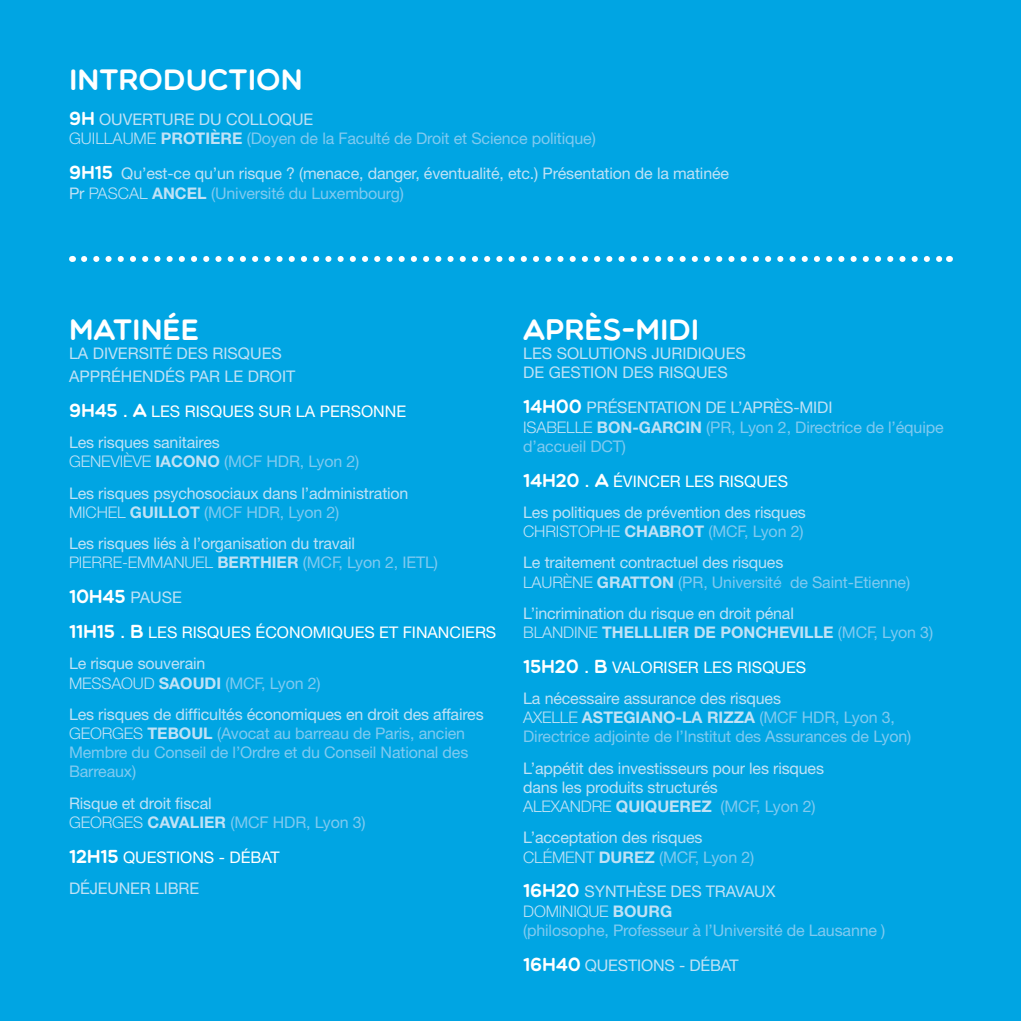
<style>
.page{position:relative;width:1021px;height:1021px;background:#fff}
.page>*{position:absolute;margin:0;border:0;box-sizing:border-box;transform-origin:0 0}
.t1{font:29.6px "Multicolore";color:#fff}
.t2{font:19px "Multicolore";letter-spacing:-.01em;color:#fff}
.t3{font:16px/19.2px "Helvetica Neue";letter-spacing:-.01em;color:#c0e2f6}
.t4{font:16px/19.2px "Helvetica Neue";letter-spacing:-.01em;color:#80caf0}
.t5{font:16px "Helvetica Neue";color:#fff}
.t6{font:700 16px "Helvetica Neue";color:#c0e2f6}
.t7{font:300 16px "Helvetica Neue";letter-spacing:-.01em;color:#c0e2f6}
.s1{font-family:"Multicolore";font-size:19px;color:#fff}
.s2{font-weight:300;color:#c0e2f6}
.s3{font-weight:700;color:#c0e2f6}
.s4{color:#c0e2f6}
.s5{font-family:"Multicolore";font-size:19px}
.s6{font-size:19px}
.s7{font-family:"Helvetica Neue";font-size:16px;color:#c0e2f6}
.s8{font-weight:300}
.s9{font-weight:400;color:#80caf0}
.s10{font-weight:700}
</style>
<div class="page">
<div style="left:0;top:0;width:1020px;height:1020px;background:#00a5e3"></div>
<svg style="left:84px;top:256px;width:858px;height:6px"></svg>
<p class="t1" style="left:69px;top:62px;width:235px">INTRODUCTION</p>
<p class="t3" style="left:69px;top:109px;width:246px"><span class="s1">9H</span> OUVERTURE DU COLLOQUE</p>
<p class="t4" style="left:69px;top:128px;width:528px"><span class="s2">GUILLAUME</span> <span class="s3">PROTIÈRE</span> (Doyen de la Faculté de Droit et Science politique)</p>
<p class="t3" style="left:69px;top:163px;width:661px"><span class="s1">9H15</span> Qu’est-ce qu’un risque ? (menace, danger, éventualité, etc.) Présentation de la matinée</p>
<p class="t4" style="left:69px;top:182px;width:336px"><span class="s4">Pr</span> <span class="s2">PASCAL</span> <span class="s3">ANCEL</span> (Université du Luxembourg)</p>
<p class="t1" style="left:69px;top:312px;width:132px">MATINÉE</p>
<p class="t3" style="left:69px;top:343px;width:214px">LA DIVERSITÉ DES RISQUES</p>
<p class="t3" style="left:69px;top:366px;width:228px">APPRÉHENDÉS PAR LE DROIT</p>
<p class="t5" style="left:69px;top:397px;width:339px"><span class="s5">9H45</span> <span class="s6">.</span> <span class="s5">A</span> LES RISQUES SUR LA PERSONNE</p>
<p class="t3" style="left:69px;top:432px;width:152px">Les risques sanitaires</p>
<p class="t4" style="left:69px;top:451px;width:292px"><span class="s2">GENEVIÈVE</span> <span class="s3">IACONO</span> (MCF HDR, Lyon 2)</p>
<p class="t3" style="left:69px;top:482px;width:341px">Les risques psychosociaux dans l’administration</p>
<p class="t4" style="left:69px;top:501px;width:272px"><span class="s2">MICHEL</span> <span class="s3">GUILLOT</span> (MCF HDR, Lyon 2)</p>
<p class="t3" style="left:69px;top:532px;width:288px">Les risques liés à l’organisation du travail</p>
<p class="t4" style="left:69px;top:552px;width:370px"><span class="s2">PIERRE-EMMANUEL</span> <span class="s3">BERTHIER</span> (MCF, Lyon 2, IETL)</p>
<p class="t2" style="left:69px;top:585px;width:114px">10H45 <span class="s7">PAUSE</span></p>
<p class="t5" style="left:69px;top:618px;width:429px"><span class="s5">11H15</span> <span class="s6">.</span> <span class="s5">B</span> LES RISQUES ÉCONOMIQUES ET FINANCIERS</p>
<p class="t3" style="left:69px;top:653px;width:138px">Le risque souverain</p>
<p class="t4" style="left:69px;top:672px;width:253px"><span class="s2">MESSAOUD</span> <span class="s3">SAOUDI</span> (MCF, Lyon 2)</p>
<p class="t3" style="left:69px;top:703px;width:416px">Les risques de difficultés économiques en droit des affaires</p>
<p class="t4" style="left:69px;top:722px;width:401px"><span class="s2">GEORGES</span> <span class="s3">TEBOUL</span> (Avocat au barreau de Paris, ancien<br>Membre du Conseil de l’Ordre et du Conseil National des<br>Barreaux)</p>
<p class="t3" style="left:69px;top:792px;width:144px">Risque et droit fiscal</p>
<p class="t4" style="left:69px;top:811px;width:298px"><span class="s2">GEORGES</span> <span class="s3">CAVALIER</span> (MCF HDR, Lyon 3)</p>
<p class="t5" style="left:69px;top:843px;width:212px"><span class="s5">12H15</span> QUESTIONS - DÉBAT</p>
<p class="t3" style="left:69px;top:877px;width:132px">DÉJEUNER LIBRE</p>
<p class="t1" style="left:523px;top:312px;width:178px">APRÈS-MIDI</p>
<p class="t3" style="left:523px;top:343px;width:224px">LES SOLUTIONS JURIDIQUES</p>
<p class="t3" style="left:523px;top:362px;width:206px">DE GESTION DES RISQUES</p>
<p class="t3" style="left:523px;top:397px;width:311px"><span class="s1">14H00</span> PRÉSENTATION DE L’APRÈS-MIDI</p>
<p class="t4" style="left:523px;top:416px;width:422px"><span class="s2">ISABELLE</span> <span class="s3">BON-GARCIN</span> (PR, Lyon 2, Directrice de l’équipe d’accueil DCT)</p>
<p class="t5" style="left:523px;top:467px;width:266px"><span class="s5">14H20</span> <span class="s6">.</span> <span class="s5">A</span> ÉVINCER LES RISQUES</p>
<p class="t3" style="left:523px;top:501px;width:284px">Les politiques de prévention des risques</p>
<p class="t4" style="left:523px;top:520px;width:282px"><span class="s2">CHRISTOPHE</span> <span class="s3">CHABROT</span> (MCF, Lyon 2)</p>
<p class="t3" style="left:523px;top:552px;width:262px">Le traitement contractuel des risques</p>
<p class="t4" style="left:523px;top:571px;width:388px"><span class="s2">LAURÈNE</span> <span class="s3">GRATTON</span> (PR, Université de Saint-Etienne)</p>
<p class="t3" style="left:523px;top:602px;width:272px">L’incrimination du risque en droit pénal</p>
<p class="t6" style="left:523px;top:617px;width:411px"><span class="s8">BLANDINE</span> THELLLIER DE PONCHEVILLE <span class="s9">(MCF, Lyon 3)</span></p>
<p class="t5" style="left:523px;top:653px;width:284px"><span class="s5">15H20</span> <span class="s6">.</span> <span class="s5">B</span> VALORISER LES RISQUES</p>
<p class="t3" style="left:523px;top:687px;width:259px">La nécessaire assurance des risques</p>
<p class="t4" style="left:523px;top:706px;width:389px"><span class="s2">AXELLE</span> <span class="s3">ASTEGIANO-LA RIZZA</span> (MCF HDR, Lyon 3,<br>Directrice adjointe de l’Institut des Assurances de Lyon)</p>
<p class="t3" style="left:523px;top:757px;width:302px">L’appétit des investisseurs pour les risques dans les produits structurés</p>
<p class="t4" style="left:523px;top:795px;width:294px"><span class="s2">ALEXANDRE</span> <span class="s3">QUIQUEREZ</span> (MCF, Lyon 2)</p>
<p class="t3" style="left:523px;top:826px;width:181px">L’acceptation des risques</p>
<p class="t4" style="left:523px;top:846px;width:232px"><span class="s2">CLÉMENT</span> <span class="s3">DUREZ</span> (MCF, Lyon 2)</p>
<p class="t3" style="left:523px;top:881px;width:254px"><span class="s1">16H20</span> SYNTHÈSE DES TRAVAUX</p>
<p class="t7" style="left:523px;top:898px;width:150px">DOMINIQUE <span class="s10">BOURG</span></p>
<p class="t4" style="left:523px;top:919px;width:363px">(philosophe, Professeur à l’Université de Lausanne )</p>
<p class="t3" style="left:523px;top:954px;width:217px"><span class="s1">16H40</span> QUESTIONS - DÉBAT</p>
</div>
